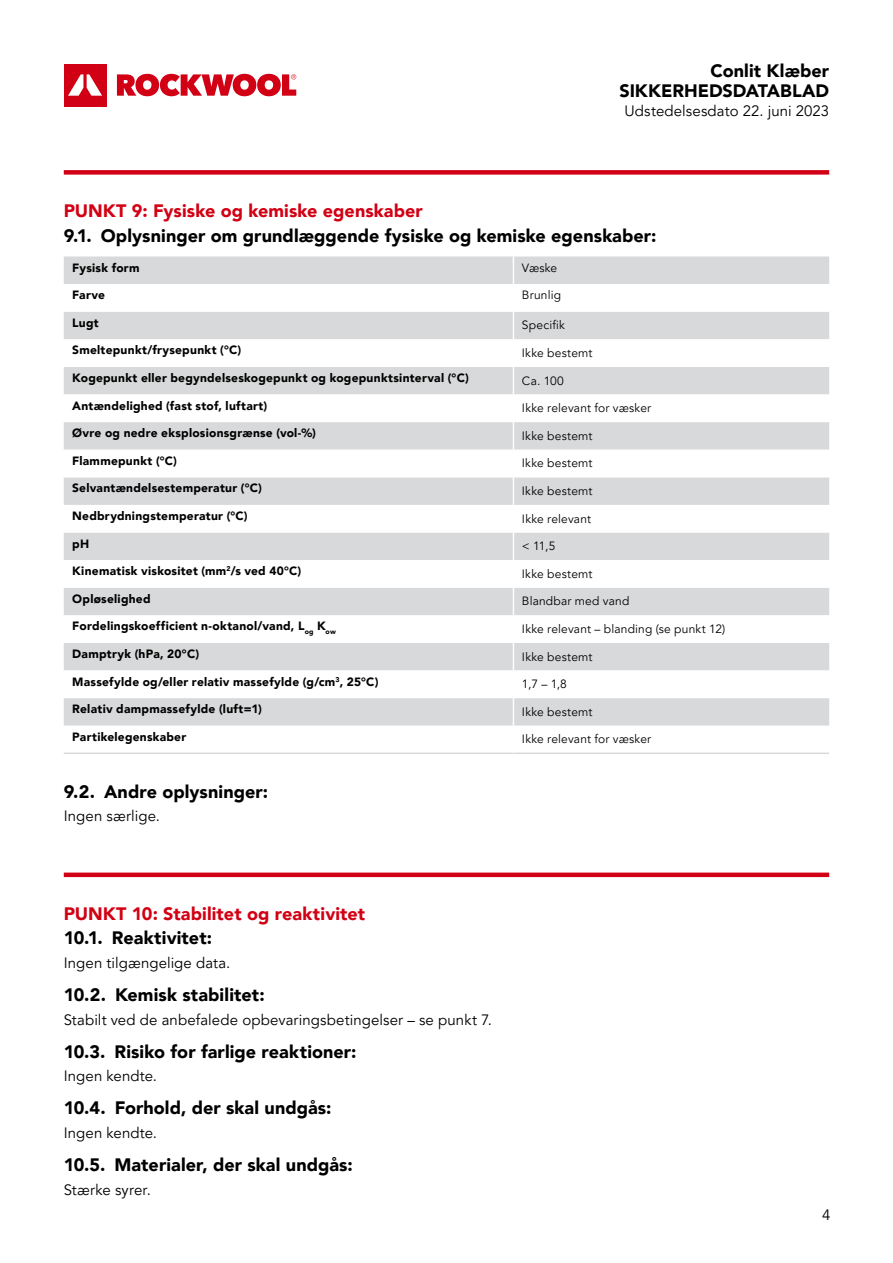
<style>
.page{position:relative;width:893px;height:1263px;background:#fff}
.page>*{position:absolute;margin:0;border:0;box-sizing:border-box;transform-origin:0 0}
.t1{font:900 18px/19.2px "Avenir LT Pro";letter-spacing:.005em;color:#000;text-align:right}
.t2{font:900 18px "Avenir LT Pro";letter-spacing:.005em;color:#d20014}
.t3{font:15px "Avenir LT Pro";letter-spacing:.005em;color:#000}
.t4{font:900 12px "Avenir LT Pro";letter-spacing:.02em;color:#000}
.t5{font:12px "Avenir LT Pro";letter-spacing:.015em;color:#000}
</style>
<div class="page">
<div style="left:64px;top:64px;width:42px;height:42px;background:#d20014"></div>
<svg style="left:68px;top:74px;width:34px;height:22px"></svg>
<svg style="left:117px;top:74px;width:179px;height:22px"></svg>
<div style="left:64px;top:170px;width:765px;height:5px;background:#d20014"></div>
<div style="left:64px;top:872px;width:765px;height:5px;background:#d20014"></div>
<div style="left:64px;top:256px;width:765px;height:28px;background:#d8d9da"></div>
<svg style="left:64px;top:312px;width:765px;height:414px;fill:#d8d9da"></svg>
<hr style="left:64px;top:752px;width:449px;height:2px;background:#d8d9da">
<hr style="left:513px;top:752px;width:316px;height:2px;background:#d8d9da">
<svg style="left:513px;top:256px;width:1px;height:470px"></svg>
<h1 class="t1" style="left:619px;top:62px;width:211px">Conlit Klæber<br>SIKKERHEDSDATABLAD</h1>
<p class="t3" style="left:624px;top:102px;width:206px">Udstedelsesdato 22. juni 2023</p>
<h1 class="t2" style="left:64px;top:200px;width:361px">PUNKT 9: Fysiske og kemiske egenskaber</h1>
<h1 class="t1" style="left:64px;top:226px;width:594px">9.1. Oplysninger om grundlæggende fysiske og kemiske egenskaber:</h1>
<p class="t4" style="left:72px;top:260px;width:69px">Fysisk form</p>
<p class="t5" style="left:522px;top:260px;width:37px">Væske</p>
<p class="t4" style="left:72px;top:288px;width:34px">Farve</p>
<p class="t5" style="left:522px;top:288px;width:41px">Brunlig</p>
<p class="t4" style="left:72px;top:315px;width:28px">Lugt</p>
<p class="t5" style="left:522px;top:318px;width:44px">Specifik</p>
<p class="t4" style="left:72px;top:343px;width:170px">Smeltepunkt/frysepunkt (°C)</p>
<p class="t5" style="left:522px;top:346px;width:72px">Ikke bestemt</p>
<p class="t4" style="left:72px;top:371px;width:398px">Kogepunkt eller begyndelseskogepunkt og kogepunktsinterval (°C)</p>
<p class="t5" style="left:522px;top:373px;width:43px">Ca. 100</p>
<p class="t4" style="left:72px;top:398px;width:196px">Antændelighed (fast stof, luftart)</p>
<p class="t5" style="left:522px;top:401px;width:131px">Ikke relevant for væsker</p>
<p class="t4" style="left:72px;top:426px;width:245px">Øvre og nedre eksplosionsgrænse (vol-%)</p>
<p class="t5" style="left:522px;top:428px;width:72px">Ikke bestemt</p>
<p class="t4" style="left:72px;top:453px;width:106px">Flammepunkt (°C)</p>
<p class="t5" style="left:522px;top:456px;width:72px">Ikke bestemt</p>
<p class="t4" style="left:72px;top:481px;width:191px">Selvantændelsestemperatur (°C)</p>
<p class="t5" style="left:522px;top:484px;width:72px">Ikke bestemt</p>
<p class="t4" style="left:72px;top:509px;width:177px">Nedbrydningstemperatur (°C)</p>
<p class="t5" style="left:522px;top:511px;width:71px">Ikke relevant</p>
<p class="t4" style="left:72px;top:536px;width:18px">pH</p>
<p class="t5" style="left:522px;top:539px;width:35px">&lt; 11,5</p>
<p class="t4" style="left:72px;top:564px;width:231px">Kinematisk viskositet (mm<sup>2</sup>/s ved 40°C)</p>
<p class="t5" style="left:522px;top:566px;width:72px">Ikke bestemt</p>
<p class="t4" style="left:72px;top:591px;width:80px">Opløselighed</p>
<p class="t5" style="left:522px;top:594px;width:109px">Blandbar med vand</p>
<p class="t4" style="left:72px;top:619px;width:265px">Fordelingskoefficient n-oktanol/vand, L<sub>og</sub> K<sub>ow</sub></p>
<p class="t5" style="left:522px;top:622px;width:205px">Ikke relevant – blanding (se punkt 12)</p>
<p class="t4" style="left:72px;top:646px;width:128px">Damptryk (hPa, 20°C)</p>
<p class="t5" style="left:522px;top:649px;width:72px">Ikke bestemt</p>
<p class="t4" style="left:72px;top:674px;width:308px">Massefylde og/eller relativ massefylde (g/cm<sup>3</sup>, 25°C)</p>
<p class="t5" style="left:522px;top:677px;width:47px">1,7 – 1,8</p>
<p class="t4" style="left:72px;top:702px;width:191px">Relativ dampmassefylde (luft=1)</p>
<p class="t5" style="left:522px;top:704px;width:72px">Ikke bestemt</p>
<p class="t4" style="left:72px;top:729px;width:116px">Partikelegenskaber</p>
<p class="t5" style="left:522px;top:732px;width:131px">Ikke relevant for væsker</p>
<h1 class="t1" style="left:64px;top:782px;width:206px">9.2. Andre oplysninger:</h1>
<p class="t3" style="left:64px;top:807px;width:98px">Ingen særlige.</p>
<h1 class="t2" style="left:64px;top:902px;width:303px">PUNKT 10: Stabilitet og reaktivitet</h1>
<h1 class="t1" style="left:64px;top:928px;width:150px">10.1. Reaktivitet:</h1>
<p class="t3" style="left:64px;top:954px;width:168px">Ingen tilgængelige data.</p>
<h1 class="t1" style="left:64px;top:985px;width:202px">10.2. Kemisk stabilitet:</h1>
<p class="t3" style="left:64px;top:1010px;width:430px">Stabilt ved de anbefalede opbevaringsbetingelser – se punkt 7.</p>
<h1 class="t1" style="left:64px;top:1042px;width:294px">10.3. Risiko for farlige reaktioner:</h1>
<p class="t3" style="left:64px;top:1067px;width:95px">Ingen kendte.</p>
<h1 class="t1" style="left:64px;top:1098px;width:269px">10.4. Forhold, der skal undgås:</h1>
<p class="t3" style="left:64px;top:1124px;width:95px">Ingen kendte.</p>
<h1 class="t1" style="left:64px;top:1155px;width:291px">10.5. Materialer, der skal undgås:</h1>
<p class="t3" style="left:64px;top:1181px;width:89px">Stærke syrer.</p>
<p class="t3" style="left:822px;top:1206px;width:10px">4</p>
</div>
